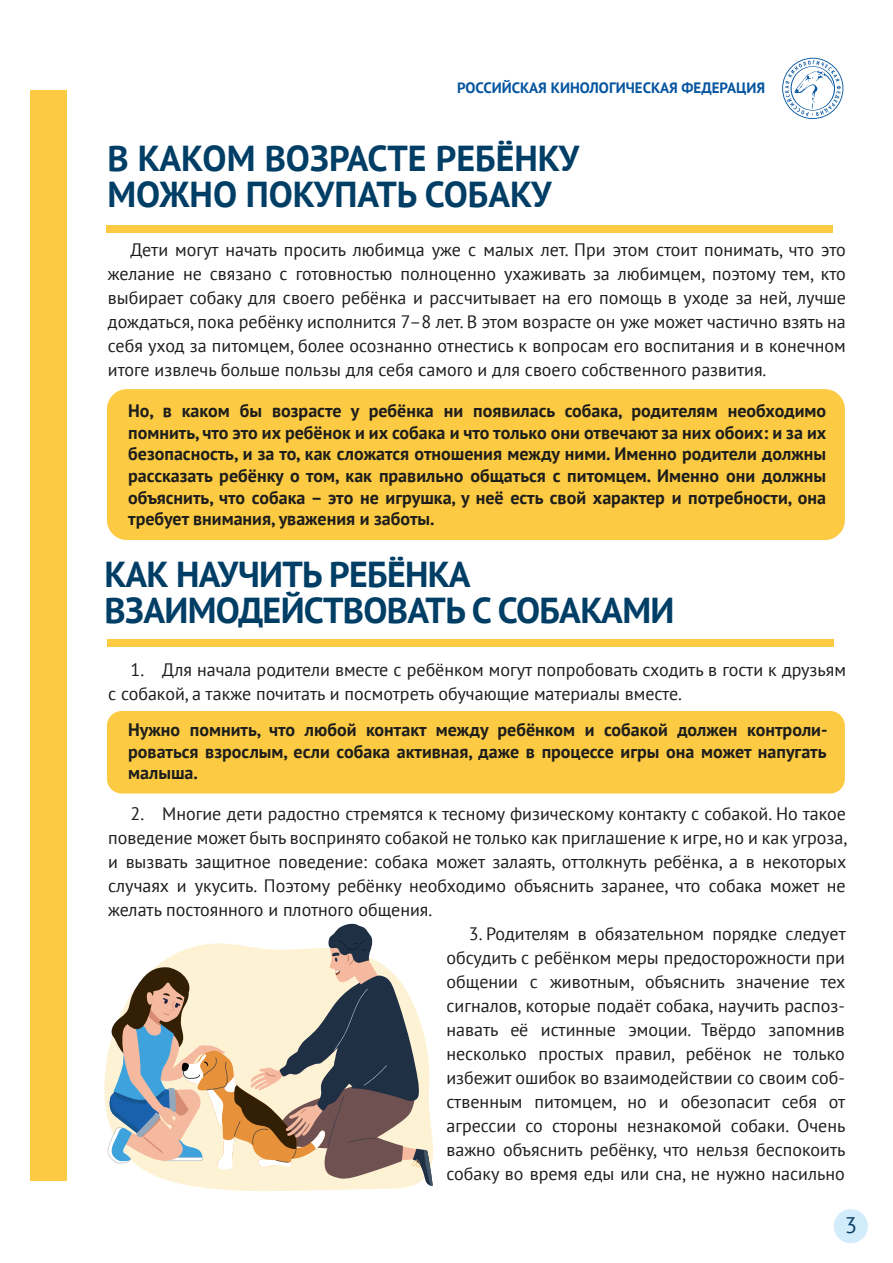
<style>
.page{position:relative;width:893px;height:1263px;background:#fff}
.page>*{position:absolute;margin:0;border:0;box-sizing:border-box;transform-origin:0 0}
.t1{font:700 36px/36px "PT Sans";letter-spacing:-.02em;color:#003e66}
.t2{font:700 36px/36px "PT Sans";color:#003e66}
.t3{font:22.5px "PT Sans";color:#0a3e65}
.t4{font:18px/24px "PT Sans";color:#1d1d1b;text-align:justify}
.t5{font:700 18px/21.6px "PT Sans";color:#1d1d1b;text-align:justify}
.t6{font:700 15px "PT Sans";color:#0454a0}
</style>
<div class="page">
<div style="left:30px;top:90px;width:36px;height:1091px;background:#fcca43"></div>
<div style="left:834px;top:1209px;width:34px;height:34px;background:#d3ecfc;border-radius:50%"></div>
<svg style="left:782px;top:58px;width:61px;height:61px"></svg>
<div style="left:107px;top:639px;width:726px;height:8px;background:#fcca43"></div>
<div style="left:107px;top:225px;width:726px;height:8px;background:#fcca43"></div>
<div style="left:107px;top:389px;width:738px;height:151px;background:#fcca43;border-radius:20px"></div>
<div style="left:107px;top:711px;width:738px;height:82px;background:#fcca43;border-radius:15px"></div>
<svg style="left:104px;top:1067px;width:306px;height:124px"></svg>
<svg style="left:106px;top:923px;width:327px;height:263px"></svg>
<p class="t6" style="left:457px;top:78px;width:310px">РОССИЙСКАЯ КИНОЛОГИЧЕСКАЯ ФЕДЕРАЦИЯ</p>
<h1 class="t2" style="left:107px;top:140px;width:473px">В КАКОМ ВОЗРАСТЕ РЕБЁНКУ<br>МОЖНО ПОКУПАТЬ СОБАКУ</h1>
<p class="t4" style="left:108px;top:238px;width:739px;text-indent:22px">Дети могут начать просить любимца уже с малых лет. При этом стоит понимать, что это желание не связано с готовностью полноценно ухаживать за любимцем, поэтому тем, кто выбирает собаку для своего ребёнка и рассчитывает на его помощь в уходе за ней, лучше дождаться, пока ребёнку исполнится 7–8 лет. В этом возрасте он уже может частично взять на себя уход за питомцем, более осознанно отнестись к вопросам его воспитания и в конечном итоге извлечь больше пользы для себя самого и для своего собственного развития.</p>
<p class="t5" style="left:128px;top:400px;width:700px">Но, в каком бы возрасте у ребёнка ни появилась собака, родителям необходимо помнить, что это их ребёнок и их собака и что только они отвечают за них обоих: и за их безопасность, и за то, как сложатся отношения между ними. Именно родители должны рассказать ребёнку о том, как правильно общаться с питомцем. Именно они должны объяснить, что собака – это не игрушка, у неё есть свой характер и потребности, она требует внимания, уважения и заботы.</p>
<h1 class="t1" style="left:105px;top:556px;width:571px">КАК НАУЧИТЬ РЕБЁНКА<br>ВЗАИМОДЕЙСТВОВАТЬ С СОБАКАМИ</h1>
<p class="t4" style="left:108px;top:657px;width:739px;text-indent:22px">1. Для начала родители вместе с ребёнком могут попробовать сходить в гости к друзьям с собакой, а также почитать и посмотреть обучающие материалы вместе.</p>
<p class="t5" style="left:128px;top:718px;width:701px">Нужно помнить, что любой контакт между ребёнком и собакой должен контроли&shy;роваться взрослым, если собака активная, даже в процессе игры она может напугать малыша.</p>
<p class="t4" style="left:108px;top:801px;width:741px;text-indent:22px">2. Многие дети радостно стремятся к тесному физическому контакту с собакой. Но такое поведение может быть воспринято собакой не только как приглашение к игре, но и как угроза, и вызвать защитное поведение: собака может залаять, оттолкнуть ребёнка, а в некоторых случаях и укусить. Поэтому ребёнку необходимо объяснить заранее, что собака может не желать постоянного и плотного общения.</p>
<p class="t4" style="left:446px;top:921px;width:401px;text-indent:22px">3. Родителям в обязательном порядке следует обсудить с ребёнком меры предосторожности при общении с животным, объяснить значение тех сигналов, которые подаёт собака, научить распоз&shy;навать её истинные эмоции. Твёрдо запомнив несколько простых правил, ребёнок не только избежит ошибок во взаимодействии со своим соб&shy;ственным питомцем, но и обезопасит себя от агрессии со стороны незнакомой собаки. Очень важно объяснить ребёнку, что нельзя беспокоить собаку во время еды или сна, не нужно насильно</p>
<p class="t3" style="left:845px;top:1210px;width:14px">3</p>
</div>
